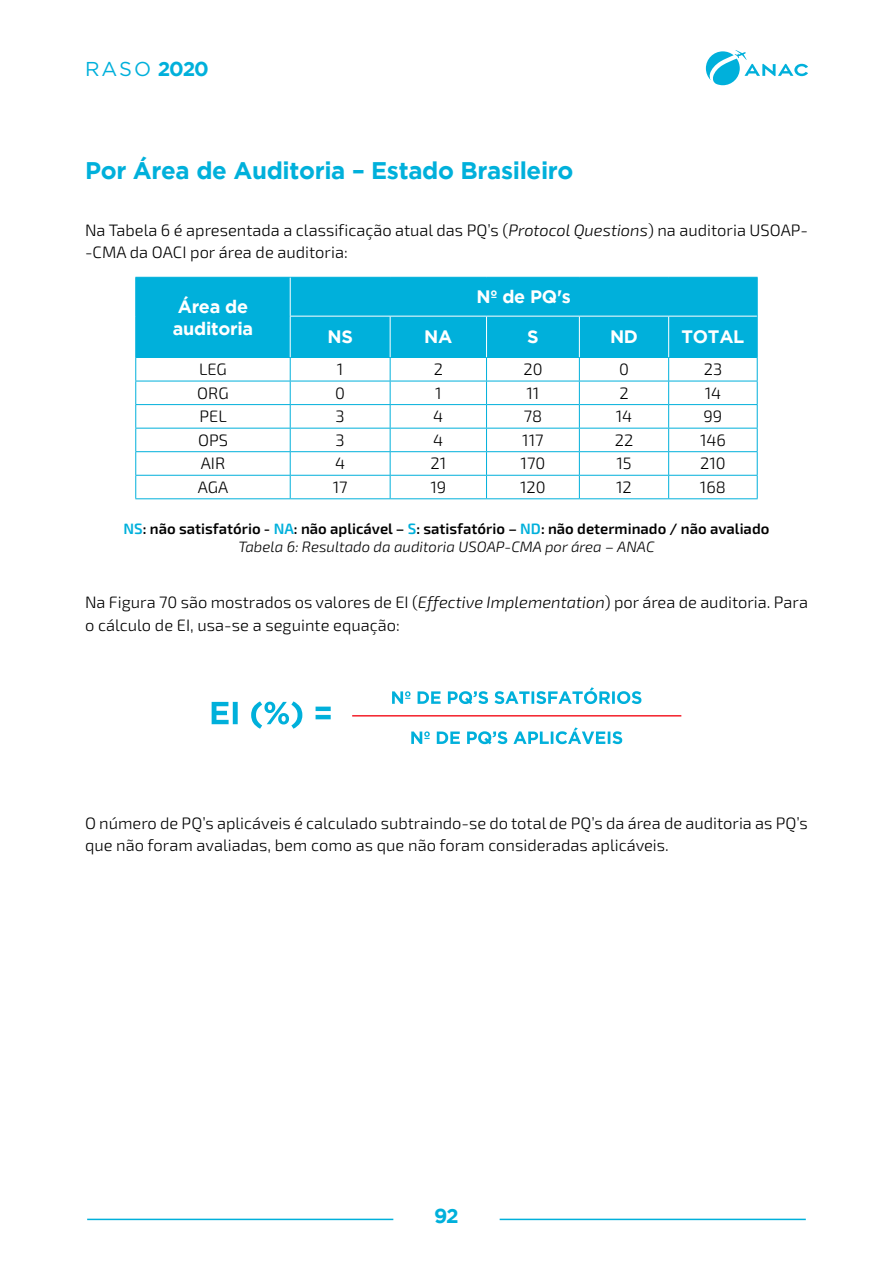
<style>
.page{position:relative;width:893px;height:1263px;background:#fff}
.page>*{position:absolute;margin:0;border:0;box-sizing:border-box;transform-origin:0 0}
.t1{font:700 24px "Gotham";letter-spacing:-.015em;color:#00b0db}
.t2{font:20.1px "Gotham HTF";color:#00b0db}
.t3{font:700 20.1px "Gotham";color:#00b0db}
.t4{font:700 18px/22.5px "Gotham";letter-spacing:-.015em;color:#fff}
.t5{font:300 16.5px/22.5px "Exo 2";color:#000}
.t6{font:600 15px/18px "Exo 2";color:#000;text-align:center}
.s1{font-family:"Gotham";font-weight:700}
.s2{font-style:italic}
.s3{color:#00b0db}
.s4{font-weight:300;font-style:italic}
</style>
<div class="page">
<svg style="left:706px;top:50px;width:102px;height:35px"></svg>
<hr style="left:87px;top:1219px;width:306px;height:1px;background:#00b0db">
<hr style="left:500px;top:1219px;width:306px;height:1px;background:#00b0db">
<div style="left:136px;top:278px;width:621px;height:79px;background:#00b0db"></div>
<hr style="left:135px;top:277px;width:155px;height:1px;background:#00b0db">
<hr style="left:135px;top:278px;width:1px;height:38px;background:#00b0db">
<hr style="left:135px;top:316px;width:1px;height:41px;background:#00b0db">
<hr style="left:290px;top:277px;width:100px;height:1px;background:#00b0db">
<hr style="left:390px;top:277px;width:96px;height:1px;background:#00b0db">
<hr style="left:486px;top:277px;width:93px;height:1px;background:#00b0db">
<hr style="left:579px;top:277px;width:90px;height:1px;background:#00b0db">
<hr style="left:669px;top:277px;width:89px;height:1px;background:#00b0db">
<hr style="left:757px;top:278px;width:1px;height:38px;background:#00b0db">
<hr style="left:757px;top:316px;width:1px;height:41px;background:#00b0db">
<hr style="left:135px;top:357px;width:155px;height:1px;background:#00b0db">
<hr style="left:290px;top:357px;width:100px;height:1px;background:#00b0db">
<hr style="left:390px;top:357px;width:96px;height:1px;background:#00b0db">
<hr style="left:486px;top:357px;width:93px;height:1px;background:#00b0db">
<hr style="left:579px;top:357px;width:90px;height:1px;background:#00b0db">
<hr style="left:669px;top:357px;width:89px;height:1px;background:#00b0db">
<hr style="left:135px;top:381px;width:155px;height:1px;background:#00b0db">
<hr style="left:290px;top:381px;width:100px;height:1px;background:#00b0db">
<hr style="left:390px;top:381px;width:96px;height:1px;background:#00b0db">
<hr style="left:486px;top:381px;width:93px;height:1px;background:#00b0db">
<hr style="left:579px;top:381px;width:90px;height:1px;background:#00b0db">
<hr style="left:669px;top:381px;width:89px;height:1px;background:#00b0db">
<hr style="left:135px;top:404px;width:155px;height:1px;background:#00b0db">
<hr style="left:290px;top:404px;width:100px;height:1px;background:#00b0db">
<hr style="left:390px;top:404px;width:96px;height:1px;background:#00b0db">
<hr style="left:486px;top:404px;width:93px;height:1px;background:#00b0db">
<hr style="left:579px;top:404px;width:90px;height:1px;background:#00b0db">
<hr style="left:669px;top:404px;width:89px;height:1px;background:#00b0db">
<hr style="left:135px;top:428px;width:155px;height:1px;background:#00b0db">
<hr style="left:290px;top:428px;width:100px;height:1px;background:#00b0db">
<hr style="left:390px;top:428px;width:96px;height:1px;background:#00b0db">
<hr style="left:486px;top:428px;width:93px;height:1px;background:#00b0db">
<hr style="left:579px;top:428px;width:90px;height:1px;background:#00b0db">
<hr style="left:669px;top:428px;width:89px;height:1px;background:#00b0db">
<hr style="left:135px;top:451px;width:155px;height:1px;background:#00b0db">
<hr style="left:290px;top:451px;width:100px;height:1px;background:#00b0db">
<hr style="left:390px;top:451px;width:96px;height:1px;background:#00b0db">
<hr style="left:486px;top:451px;width:93px;height:1px;background:#00b0db">
<hr style="left:579px;top:451px;width:90px;height:1px;background:#00b0db">
<hr style="left:669px;top:451px;width:89px;height:1px;background:#00b0db">
<hr style="left:135px;top:475px;width:155px;height:1px;background:#00b0db">
<svg style="left:135px;top:358px;width:1px;height:140px"></svg>
<hr style="left:290px;top:475px;width:100px;height:1px;background:#00b0db">
<svg style="left:290px;top:358px;width:1px;height:140px"></svg>
<hr style="left:390px;top:475px;width:96px;height:1px;background:#00b0db">
<svg style="left:390px;top:358px;width:1px;height:140px"></svg>
<hr style="left:486px;top:475px;width:93px;height:1px;background:#00b0db">
<svg style="left:486px;top:358px;width:1px;height:140px"></svg>
<hr style="left:579px;top:475px;width:90px;height:1px;background:#00b0db">
<svg style="left:579px;top:358px;width:1px;height:140px"></svg>
<hr style="left:669px;top:475px;width:89px;height:1px;background:#00b0db">
<svg style="left:668px;top:358px;width:1px;height:140px"></svg>
<svg style="left:757px;top:358px;width:1px;height:140px"></svg>
<hr style="left:135px;top:498px;width:155px;height:1px;background:#00b0db">
<hr style="left:290px;top:498px;width:100px;height:1px;background:#00b0db">
<hr style="left:390px;top:498px;width:96px;height:1px;background:#00b0db">
<hr style="left:486px;top:498px;width:93px;height:1px;background:#00b0db">
<hr style="left:579px;top:498px;width:90px;height:1px;background:#00b0db">
<hr style="left:669px;top:498px;width:89px;height:1px;background:#00b0db">
<hr style="left:290px;top:278px;width:1px;height:38px;background:#fff">
<hr style="left:290px;top:316px;width:100px;height:1px;background:#fff">
<hr style="left:290px;top:316px;width:1px;height:41px;background:#fff">
<hr style="left:390px;top:316px;width:96px;height:1px;background:#fff">
<hr style="left:390px;top:316px;width:1px;height:41px;background:#fff">
<hr style="left:486px;top:316px;width:93px;height:1px;background:#fff">
<hr style="left:486px;top:316px;width:1px;height:41px;background:#fff">
<hr style="left:579px;top:316px;width:90px;height:1px;background:#fff">
<hr style="left:579px;top:316px;width:1px;height:41px;background:#fff">
<hr style="left:669px;top:316px;width:88px;height:1px;background:#fff">
<hr style="left:668px;top:316px;width:1px;height:41px;background:#fff">
<svg style="left:212px;top:701px;width:119px;height:28px"></svg>
<svg style="left:411px;top:727px;width:211px;height:17px"></svg>
<svg style="left:392px;top:687px;width:249px;height:17px"></svg>
<hr style="left:352px;top:715px;width:329px;height:1px;background:#f41f2a">
<p class="t2" style="left:85px;top:58px;width:125px">RASO <span class="s1">2020</span></p>
<h1 class="t1" style="left:85px;top:157px;width:490px">Por Área de Auditoria – Estado Brasileiro</h1>
<p class="t5" style="left:85px;top:219px;width:724px">Na Tabela 6 é apresentada a classificação atual das PQ’s (<span class="s2">Protocol Questions</span>) na auditoria USOAP--CMA da OACI por área de auditoria:</p>
<p class="t4" style="left:173px;top:295px;width:82px">Área de auditoria</p>
<p class="t4" style="left:476px;top:285px;width:96px">Nº de PQ's</p>
<p class="t4" style="left:327px;top:325px;width:27px">NS</p>
<p class="t4" style="left:424px;top:325px;width:30px">NA</p>
<p class="t4" style="left:527px;top:325px;width:13px">S</p>
<p class="t4" style="left:610px;top:325px;width:30px">ND</p>
<p class="t4" style="left:681px;top:325px;width:64px">TOTAL</p>
<p class="t5" style="left:199px;top:358px;width:29px">LEG</p>
<p class="t5" style="left:337px;top:358px;width:8px">1</p>
<p class="t5" style="left:434px;top:358px;width:11px">2</p>
<p class="t5" style="left:523px;top:358px;width:21px">20</p>
<p class="t5" style="left:619px;top:358px;width:11px">0</p>
<p class="t5" style="left:704px;top:358px;width:20px">23</p>
<p class="t5" style="left:197px;top:382px;width:33px">ORG</p>
<p class="t5" style="left:335px;top:382px;width:11px">0</p>
<p class="t5" style="left:435px;top:382px;width:8px">1</p>
<p class="t5" style="left:526px;top:382px;width:14px">11</p>
<p class="t5" style="left:619px;top:382px;width:11px">2</p>
<p class="t5" style="left:705px;top:382px;width:18px">14</p>
<p class="t5" style="left:199px;top:405px;width:29px">PEL</p>
<p class="t5" style="left:336px;top:405px;width:11px">3</p>
<p class="t5" style="left:433px;top:405px;width:12px">4</p>
<p class="t5" style="left:524px;top:405px;width:20px">78</p>
<p class="t5" style="left:616px;top:405px;width:18px">14</p>
<p class="t5" style="left:703px;top:405px;width:20px">99</p>
<p class="t5" style="left:198px;top:429px;width:31px">OPS</p>
<p class="t5" style="left:336px;top:429px;width:11px">3</p>
<p class="t5" style="left:433px;top:429px;width:12px">4</p>
<p class="t5" style="left:522px;top:429px;width:23px">117</p>
<p class="t5" style="left:615px;top:429px;width:20px">22</p>
<p class="t5" style="left:700px;top:429px;width:27px">146</p>
<p class="t5" style="left:201px;top:452px;width:26px">AIR</p>
<p class="t5" style="left:335px;top:452px;width:12px">4</p>
<p class="t5" style="left:430px;top:452px;width:17px">21</p>
<p class="t5" style="left:521px;top:452px;width:26px">170</p>
<p class="t5" style="left:616px;top:452px;width:17px">15</p>
<p class="t5" style="left:700px;top:452px;width:27px">210</p>
<p class="t5" style="left:198px;top:476px;width:32px">AGA</p>
<p class="t5" style="left:333px;top:476px;width:16px">17</p>
<p class="t5" style="left:430px;top:476px;width:17px">19</p>
<p class="t5" style="left:520px;top:476px;width:27px">120</p>
<p class="t5" style="left:616px;top:476px;width:17px">12</p>
<p class="t5" style="left:700px;top:476px;width:27px">168</p>
<p class="t6" style="left:124px;top:520px;width:647px"><span class="s3">NS</span>: não satisfatório - <span class="s3">NA</span>: não aplicável – <span class="s3">S</span>: satisfatório – <span class="s3">ND</span>: não determinado / não avaliado<br><span class="s4">Tabela 6: Resultado da auditoria USOAP-CMA por área – ANAC</span></p>
<p class="t5" style="left:85px;top:591px;width:724px">Na Figura 70 são mostrados os valores de EI (<span class="s2">Effective Implementation</span>) por área de auditoria. Para o cálculo de EI, usa-se a seguinte equação:</p>
<p class="t5" style="left:85px;top:812px;width:724px">O número de PQ’s aplicáveis é calculado subtraindo-se do total de PQ’s da área de auditoria as PQ’s que não foram avaliadas, bem como as que não foram consideradas aplicáveis.</p>
<p class="t3" style="left:434px;top:1205px;width:26px">92</p>
</div>
